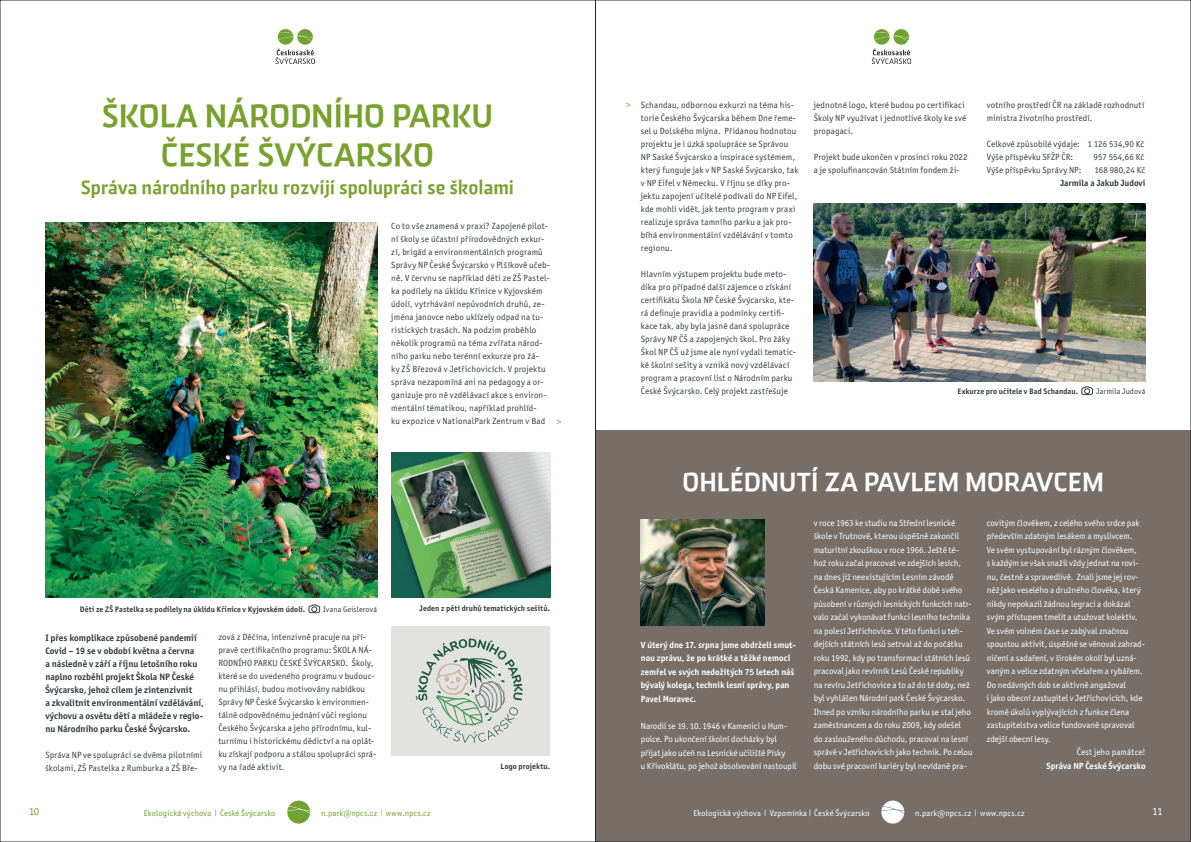
<style>
.page{position:relative;width:1191px;height:842px;background:#fff}
.page>*{position:absolute;margin:0;border:0;box-sizing:border-box;transform-origin:0 0}
.t1{font:500 32px/39px "Skog Sans";color:#78a22d;text-align:center}
.t2{font:500 26px "Skog Sans";color:#fff}
.t3{font:500 19px "Skog Sans";color:#78a22d}
.t4{font:11px "ITC Officina Sans LTCE";color:#70a231}
.t5{font:11px "ITC Officina Sans LTCE";color:#fff}
.t6{font:700 9.4px/13px "ITC Officina Sans LTCE";color:#343d43}
.t7{font:9px/13px "ITC Officina Sans LTCE";letter-spacing:.015em;color:#343d43}
.t8{font:9px/13.5px "ITC Officina Sans LTCE";color:#fff}
.t9{font:700 9px/13.5px "ITC Officina Sans LTCE";letter-spacing:.005em;color:#fff}
.t10{font:700 9px "ITC Officina Sans LTCE";color:#343d43}
.t11{font:9px "ITC Officina Sans LTCE";color:#78a22d}
.t12{font:8.5px "ITC Officina Sans LTCE";letter-spacing:.02em;color:#fff}
.t13{font:8.5px "ITC Officina Sans LTCE";letter-spacing:.02em;color:#70a231}
.t14{font:700 8px "ITC Officina Sans LTCE";letter-spacing:.01em;color:#343d43}
.t15{font:8px "ITC Officina Sans LTCE";letter-spacing:.015em;color:#343d43}
.s1{font-family:"Dosis"}
</style>
<div class="page">
<div style="left:391px;top:626px;width:159px;height:129px;background:#e2e2e1"></div>
<div style="left:595px;top:431px;width:596px;height:411px;background:#776e68"></div>
<svg style="left:287px;top:801px;width:23px;height:22px"></svg>
<svg style="left:881px;top:801px;width:23px;height:22px"></svg>
<svg style="left:871px;top:29px;width:40px;height:35px"></svg>
<img style="left:641px;top:519px;width:123px;height:107px">
<svg style="left:275px;top:29px;width:40px;height:35px"></svg>
<img style="left:45px;top:223px;width:332px;height:375px">
<svg style="left:308px;top:604px;width:12px;height:9px"></svg>
<svg style="left:416px;top:639px;width:106px;height:104px"></svg>
<img style="left:391px;top:452px;width:159px;height:146px">
<img style="left:814px;top:203px;width:331px;height:178px">
<svg style="left:1081px;top:386px;width:12px;height:9px"></svg>
<h1 class="t1" style="left:102px;top:98px;width:392px">ŠKOLA NÁRODNÍHO PARKU<br>ČESKÉ ŠVÝCARSKO</h1>
<h3 class="t3" style="left:81px;top:179px;width:434px">Správa národního parku rozvíjí spolupráci se školami</h3>
<p class="t7" style="left:391px;top:221px;width:160px">Co to vše znamená v praxi? Zapojené pilot&shy;ní školy se účastní přírodovědných exkur&shy;zí, brigád a environmentálních programů Správy NP České Švýcarsko v Plšíkově učeb&shy;ně. V červnu se například děti ze ZŠ Pastel&shy;ka podílely na úklidu Křinice v Kyjovském údolí, vytrhávání nepůvodních druhů, ze&shy;jména janovce nebo uklízely odpad na tu&shy;ristických trasách. Na podzim proběhlo několik programů na téma zvířata národ&shy;ního parku nebo terénní exkurze pro žá-<br>ky ZŠ Březová v Jetřichovicích. V projektu správa nezapomíná ani na pedagogy a or&shy;ganizuje pro ně vzdělávací akce s environ&shy;mentální tématikou, například prohlíd-<br>ku expozice v NationalPark Zentrum v Bad</p>
<p class="t11" style="left:557px;top:419px;width:6px">&gt;</p>
<p class="t14" style="left:80px;top:606px;width:227px">Děti ze ZŠ Pastelka se podílely na úklidu Křinice v Kyjovském údolí.</p>
<p class="t15" style="left:323px;top:606px;width:55px">Ivana Geislerová</p>
<p class="t6" style="left:45px;top:632px;width:160px">I přes komplikace způsobené pandemií Covid – 19 se v období května a června<br>a následně v září a říjnu letošního roku naplno rozběhl projekt Škola NP České Švýcarsko, jehož cílem je zintenzivnit<br>a zkvalitnit environmentální vzdělávání, výchovu a osvětu dětí a mládeže v regio&shy;nu Národního parku České Švýcarsko.</p>
<p class="t7" style="left:45px;top:749px;width:158px">Správa NP ve spolupráci se dvěma pilotními školami, ZŠ Pastelka z Rumburka a ZŠ Bře-</p>
<p class="t7" style="left:218px;top:631px;width:160px">zová z Děčína, intenzivně pracuje na pří&shy;pravě certifikačního programu: ŠKOLA NÁ-RODNÍHO PARKU ČESKÉ ŠVÝCARSKO. Školy, které se do uvedeného programu v budouc&shy;nu přihlásí, budou motivovány nabídkou Správy NP České Švýcarsko k environmen&shy;tálně odpovědnému jednání vůči regionu Českého Švýcarska a jeho přírodnímu, kul&shy;turnímu i historickému dědictví a na oplát&shy;ku získají podporu a stálou spolupráci sprá&shy;vy na řadě aktivit.</p>
<p class="t14" style="left:419px;top:605px;width:132px">Jeden z pěti druhů tematických sešitů.</p>
<p class="t14" style="left:500px;top:763px;width:51px">Logo projektu.</p>
<p class="t11" style="left:626px;top:102px;width:6px">&gt;</p>
<p class="t7" style="left:641px;top:99px;width:159px">Schandau, odbornou exkurzi na téma his&shy;torie Českého Švýcarska během Dne řeme&shy;sel u Dolského mlýna. Přidanou hodnotou projektu je i úzká spolupráce se Správou NP Saské Švýcarsko a inspirace systémem, který funguje jak v NP Saské Švýcarsko, tak v NP Eifel v Německu. V říjnu se díky pro&shy;jektu zapojení učitelé podívali do NP Eifel, kde mohli vidět, jak tento program v praxi realizuje správa tamního parku a jak pro&shy;bíhá environmentální vzdělávání v tomto regionu.</p>
<p class="t7" style="left:641px;top:268px;width:157px">Hlavním výstupem projektu bude meto&shy;dika pro případné další zájemce o získání certifikátu Škola NP České Švýcarsko, kte&shy;rá definuje pravidla a podmínky certifi&shy;kace tak, aby byla jasně daná spolupráce Správy NP ČŠ a zapojených škol. Pro žáky Škol NP ČŠ už jsme ale nyní vydali tematic&shy;ké školní sešity a vzniká nový vzdělávací program a pracovní list o Národním parku České Švýcarsko. Celý projekt zastřešuje</p>
<p class="t7" style="left:814px;top:99px;width:154px">jednotné logo, které budou po certifikaci<br>Školy NP využívat i jednotlivé školy ke své propagaci.</p>
<p class="t7" style="left:814px;top:151px;width:155px">Projekt bude ukončen v prosinci roku 2022 a je spolufinancován Státním fondem ži-</p>
<p class="t7" style="left:986px;top:99px;width:159px">votního prostředí ČR na základě rozhodnutí ministra životního prostředí.</p>
<p class="t7" style="left:986px;top:138px;width:159px">Celkové způsobilé výdaje: 1 126 534,90 Kč<br>Výše příspěvku SFŽP ČR:</p>
<p class="t7" style="left:1093px;top:151px;width:52px">957 554,66 Kč</p>
<p class="t7" style="left:986px;top:164px;width:96px">Výše příspěvku Správy NP:</p>
<p class="t7" style="left:1094px;top:164px;width:52px">168 980,24 Kč</p>
<p class="t10" style="left:1060px;top:180px;width:87px">Jarmila a Jakub Judovi</p>
<p class="t14" style="left:957px;top:388px;width:122px">Exkurze pro učitele v Bad Schandau.</p>
<p class="t15" style="left:1096px;top:388px;width:51px">Jarmila Judová</p>
<h2 class="t2" style="left:682px;top:471px;width:423px">OHLÉDNUTÍ ZA PAVLEM MORAVCEM</h2>
<p class="t8" style="left:814px;top:517px;width:160px">v roce 1963 ke studiu na Střední lesnické škole v Trutnově, kterou úspěšně zakončil maturitní zkouškou v roce 1966. Ještě té&shy;hož roku začal pracovat ve zdejších lesích,<br>na dnes již neexistujícím Lesním závodě Česká Kamenice, aby po krátké době svého působení v různých lesnických funkcích natr&shy;valo začal vykonávat funkci lesního technika na polesí Jetřichovice. V této funkci u teh&shy;dejších státních lesů setrval až do počátku roku 1992, kdy po transformaci státních lesů pracoval jako revírník Lesů České republiky na revíru Jetřichovice a to až do té doby, než byl vyhlášen Národní park České Švýcarsko.<br>Ihned po vzniku národního parku se stal jeho zaměstnancem a do roku 2009, kdy odešel<br>do zaslouženého důchodu, pracoval na lesní správě v Jetřichovicích jako technik. Po celou dobu své pracovní kariéry byl nevídaně pra-</p>
<p class="t8" style="left:986px;top:517px;width:154px">covitým člověkem, z celého svého srdce pak</p>
<p class="t8" style="left:986px;top:530px;width:147px">především zdatným lesákem a myslivcem.</p>
<p class="t8" style="left:986px;top:544px;width:152px">Ve svém vystupování byl rázným člověkem,</p>
<p class="t8" style="left:986px;top:557px;width:153px">s každým se však snažil vždy jednat na rovi-</p>
<p class="t8" style="left:986px;top:571px;width:153px">nu, čestně a spravedlivě. Znali jsme jej rov-</p>
<p class="t8" style="left:986px;top:584px;width:155px">něž jako veselého a družného člověka, který</p>
<p class="t8" style="left:986px;top:598px;width:145px">nikdy nepokazil žádnou legraci a dokázal</p>
<p class="t8" style="left:986px;top:611px;width:152px">svým přístupem tmelit a utužovat kolektiv.</p>
<p class="t8" style="left:986px;top:625px;width:143px">Ve svém volném čase se zabýval značnou</p>
<p class="t8" style="left:986px;top:638px;width:160px">spoustou aktivit, úspěšně se věnoval zahrad-</p>
<p class="t8" style="left:986px;top:652px;width:151px">ničení a sadaření, v širokém okolí byl uzná-</p>
<p class="t8" style="left:986px;top:665px;width:157px">vaným a velice zdatným včelařem a rybářem.</p>
<p class="t8" style="left:986px;top:679px;width:141px">Do nedávných dob se aktivně angažoval</p>
<p class="t8" style="left:986px;top:692px;width:157px">i jako obecní zastupitel v Jetřichovicích, kde</p>
<p class="t8" style="left:986px;top:706px;width:144px">kromě úkolů vyplývajících z funkce člena</p>
<p class="t8" style="left:986px;top:719px;width:149px">zastupitelstva velice fundovaně spravoval</p>
<p class="t8" style="left:986px;top:733px;width:66px">zdejší obecní lesy.</p>
<p class="t8" style="left:1076px;top:746px;width:70px">Čest jeho památce!</p>
<p class="t9" style="left:1046px;top:760px;width:101px">Správa NP České Švýcarsko</p>
<p class="t9" style="left:641px;top:639px;width:156px">V úterý dne 17. srpna jsme obdrželi smut&shy;nou zprávu, že po krátké a těžké nemoci zemřel ve svých nedožitých 75 letech náš bývalý kolega, technik lesní správy, pan Pavel Moravec.</p>
<p class="t8" style="left:641px;top:720px;width:157px">Narodil se 19. 10. 1946 v Kamenici u Hum&shy;polce. Po ukončení školní docházky byl přijat jako učeň na Lesnické učiliště Písky<br>u Křivoklátu, po jehož absolvování nastoupil</p>
<p class="t4" style="left:29px;top:807px;width:12px">10</p>
<p class="t5" style="left:1152px;top:807px;width:12px">11</p>
<p class="t13" style="left:144px;top:810px;width:133px">Ekologická výchova <span class="s1">|</span> České Švýcarsko</p>
<p class="t13" style="left:321px;top:810px;width:111px">n.park@npcs.cz <span class="s1">|</span> www.npcs.cz</p>
<p class="t12" style="left:693px;top:810px;width:177px">Ekologická výchova <span class="s1">|</span> Vzpomínka <span class="s1">|</span> České Švýcarsko</p>
<p class="t12" style="left:915px;top:810px;width:111px">n.park@npcs.cz <span class="s1">|</span> www.npcs.cz</p>
</div>
